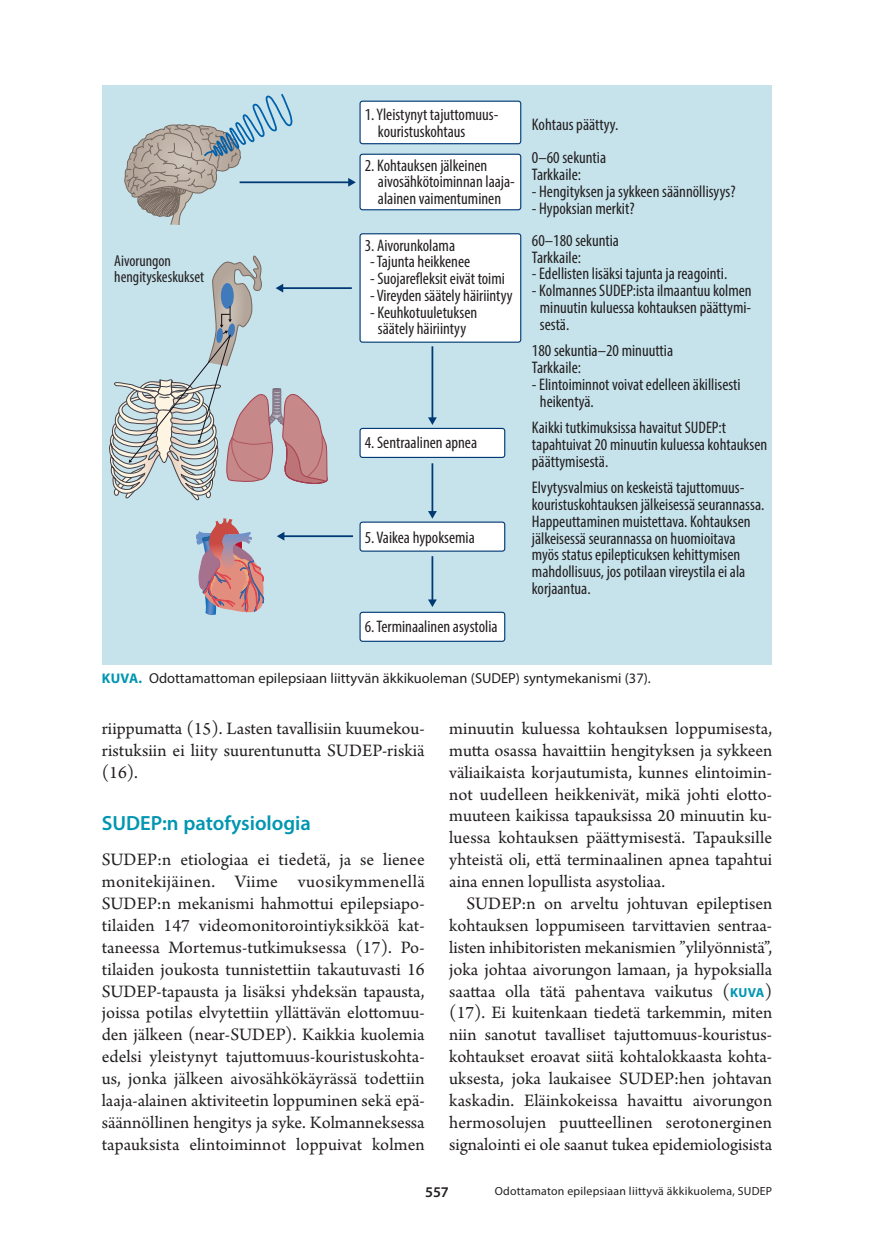
<style>
.page{position:relative;width:874px;height:1241px;background:#fff}
.page>*{position:absolute;margin:0;border:0;box-sizing:border-box;transform-origin:0 0}
.v1{font:600 20.65px "Myriad Pro";color:#0096b1}
.l_ei_sis{font:18.38px/21.9px "Arno Pro";color:#231f20;text-align:justify}
.t1{font:condensed 16.8px/16.8px "Myriad Pro";color:#231f20}
.t2{font:condensed 15.92px/15.9px "Myriad Pro";color:#231f20}
.t3{font:600 14.88px "Myriad Pro";color:#231f20}
.kt{font:14.35px "Myriad Pro";color:#231f20}
.Ala{font:11.9px "Myriad Pro";letter-spacing:.02em;color:#231f20}
.s1{font-weight:700;font-size:14px;color:#0096b1}
.s2{font-family:"Myriad Pro";font-weight:700;font-size:13.12px;color:#0096b1}
</style>
<div class="page">
<div style="left:102px;top:85px;width:669px;height:579px;background:#c6e3ec"></div>
<div style="left:360px;top:101px;width:160px;height:43px;background:#fff;border-radius:3px"></div>
<div style="left:359px;top:101px;width:162px;height:43px;border:1px solid #013975;border-radius:3px"></div>
<div style="left:360px;top:428px;width:144px;height:29px;background:#fff;border-radius:3px"></div>
<div style="left:359px;top:428px;width:146px;height:30px;border:1px solid #013975;border-radius:3px"></div>
<div style="left:360px;top:522px;width:144px;height:29px;background:#fff;border-radius:3px"></div>
<div style="left:359px;top:521px;width:146px;height:30px;border:1px solid #013975;border-radius:3px"></div>
<div style="left:360px;top:612px;width:144px;height:29px;background:#fff;border-radius:3px"></div>
<div style="left:359px;top:611px;width:146px;height:30px;border:1px solid #013975;border-radius:3px"></div>
<div style="left:360px;top:154px;width:160px;height:56px;background:#fff;border-radius:3px"></div>
<div style="left:359px;top:154px;width:162px;height:56px;border:1px solid #013975;border-radius:3px"></div>
<div style="left:360px;top:234px;width:160px;height:108px;background:#fff;border-radius:3px"></div>
<div style="left:359px;top:233px;width:162px;height:110px;border:1px solid #013975;border-radius:3px"></div>
<svg style="left:124px;top:94px;width:172px;height:131px"></svg>
<svg style="left:196px;top:518px;width:68px;height:98px"></svg>
<hr style="left:239px;top:181px;width:110px;height:2px;background:#013975">
<svg style="left:348px;top:178px;width:7px;height:9px"></svg>
<hr style="left:282px;top:287px;width:69px;height:2px;background:#013975">
<svg style="left:109px;top:255px;width:218px;height:246px"></svg>
<hr style="left:283px;top:535px;width:70px;height:2px;background:#013975">
<svg style="left:277px;top:532px;width:7px;height:8px"></svg>
<hr style="left:431px;top:346px;width:2px;height:72px;background:#013975">
<svg style="left:428px;top:417px;width:8px;height:8px"></svg>
<hr style="left:431px;top:463px;width:2px;height:49px;background:#013975">
<svg style="left:428px;top:511px;width:8px;height:7px"></svg>
<hr style="left:431px;top:556px;width:2px;height:44px;background:#013975">
<svg style="left:428px;top:599px;width:8px;height:8px"></svg>
<p class="t2" style="left:114px;top:253px;width:91px">Aivorungon hengityskeskukset</p>
<p class="t1" style="left:378px;top:106px;width:122px;text-indent:-13px">1. Yleistynyt tajuttomuus&shy;kouristuskohtaus</p>
<p class="t1" style="left:378px;top:156px;width:138px;text-indent:-13px">2. Kohtauksen jälkeinen aivosähkötoiminnan laaja&shy;alainen vaimentuminen</p>
<p class="t1" style="left:364px;top:236px;width:92px">3. Aivorunkolama</p>
<p class="t1" style="left:370px;top:253px;width:102px">- Tajunta heikkenee</p>
<p class="t1" style="left:370px;top:270px;width:136px">- Suojarefleksit eivät toimi</p>
<p class="t1" style="left:370px;top:287px;width:144px">- Vireyden säätely häiriintyy</p>
<p class="t1" style="left:370px;top:303px;width:109px;text-align:center">- Keuhkotuuletuksen säätely häiriintyy</p>
<p class="t1" style="left:364px;top:434px;width:114px">4. Sentraalinen apnea</p>
<p class="t1" style="left:364px;top:528px;width:111px">5. Vaikea hypoksemia</p>
<p class="t1" style="left:364px;top:617px;width:134px">6. Terminaalinen asystolia</p>
<p class="t1" style="left:531px;top:108px;width:88px;line-height:33.2px">Kohtaus päättyy.<br>0–60 sekuntia</p>
<p class="t1" style="left:531px;top:166px;width:51px">Tarkkaile:</p>
<p class="t1" style="left:531px;top:183px;width:205px">- Hengityksen ja sykkeen säännöllisyys?</p>
<p class="t1" style="left:531px;top:192px;width:104px;line-height:32px">- Hypoksian merkit?<br>60–180 sekuntia</p>
<p class="t1" style="left:531px;top:248px;width:51px">Tarkkaile:</p>
<p class="t1" style="left:531px;top:265px;width:197px">- Edellisten lisäksi tajunta ja reagointi.</p>
<p class="t1" style="left:539px;top:282px;width:213px;text-align:justify;text-indent:-8px">- Kolmannes SUDEP:ista ilmaantuu kolmen minuutin kuluessa kohtauksen päättymi&shy;sestä.</p>
<p class="t1" style="left:531px;top:342px;width:143px">180 sekuntia–20 minuuttia<br>Tarkkaile:</p>
<p class="t1" style="left:539px;top:375px;width:202px;text-indent:-8px">- Elintoiminnot voivat edelleen äkillisesti heikentyä.</p>
<p class="t1" style="left:531px;top:419px;width:237px">Kaikki tutkimuksissa havaitut SUDEP:t tapahtuivat 20 minuutin kuluessa kohtauksen päättymisestä.</p>
<p class="t1" style="left:531px;top:479px;width:234px">Elvytysvalmius on keskeistä tajuttomuus&shy;kouristuskohtauksen jälkeisessä seurannassa.<br>Happeuttaminen muistettava. Kohtauksen jälkeisessä seurannassa on huomioitava myös status epilepticuksen kehittymisen mahdollisuus, jos potilaan vireystila ei ala korjaantua.</p>
<p class="kt" style="left:102px;top:668px;width:550px"><span class="s1">KUVA.</span> Odottamattoman epilepsiaan liittyvän äkkikuoleman (SUDEP) syntymekanismi (37).</p>
<p class="l_ei_sis" style="left:102px;top:718px;width:324px">riippumatta (15). Lasten tavallisiin kuumekou‑ ristuksiin ei liity suurentunutta SUDEP-riskiä (16).</p>
<p class="v1" style="left:102px;top:810px;width:210px">SUDEP:n patofysiologia</p>
<p class="l_ei_sis" style="left:102px;top:849px;width:324px">SUDEP:n etiologiaa ei tiedetä, ja se lienee monitekijäinen. Viime vuosikymmenellä SUDEP:n mekanismi hahmottui epilepsiapo‑ tilaiden 147 videomonitorointiyksikköä kat‑ taneessa Mortemus-tutkimuksessa (17). Po‑ tilaiden joukosta tunnistettiin takautuvasti 16<br>SUDEP-tapausta ja lisäksi yhdeksän tapausta, joissa potilas elvytettiin yllättävän elottomuu‑ den jälkeen (near-SUDEP). Kaikkia kuolemia edelsi yleistynyt tajuttomuus-kouristuskohta‑ us, jonka jälkeen aivosähkökäyrässä todettiin laaja-alainen aktiviteetin loppuminen sekä epä‑ säännöllinen hengitys ja syke. Kolmanneksessa tapauksista elintoiminnot loppuivat kolmen</p>
<p class="l_ei_sis" style="left:449px;top:718px;width:324px">minuutin kuluessa kohtauksen loppumisesta, mutta osassa havaittiin hengityksen ja sykkeen väliaikaista korjautumista, kunnes elintoimin‑ not uudelleen heikkenivät, mikä johti elotto‑ muuteen kaikissa tapauksissa 20 minuutin ku‑ luessa kohtauksen päättymisestä. Tapauksille yhteistä oli, että terminaalinen apnea tapahtui aina ennen lopullista asystoliaa.</p>
<p class="l_ei_sis" style="left:449px;top:893px;width:324px;text-indent:17px">SUDEP:n on arveltu johtuvan epileptisen kohtauksen loppumiseen tarvittavien sentraa‑ listen inhibitoristen mekanismien ”ylilyönnistä”, joka johtaa aivorungon lamaan, ja hypoksialla saattaa olla tätä pahentava vaikutus (<span class="s2">KUVA</span>) (17). Ei kuitenkaan tiedetä tarkemmin, miten niin sanotut tavalliset tajuttomuus-kouristus‑ kohtaukset eroavat siitä kohtalokkaasta kohta‑ uksesta, joka laukaisee SUDEP:hen johtavan kaskadin. Eläinkokeissa havaittu aivorungon hermosolujen puutteellinen serotonerginen signalointi ei ole saanut tukea epidemiologisista</p>
<p class="t3" style="left:425px;top:1182px;width:25px">557</p>
<p class="Ala" style="left:494px;top:1183px;width:279px">Odottamaton epilepsiaan liittyvä äkkikuolema, SUDEP</p>
</div>
